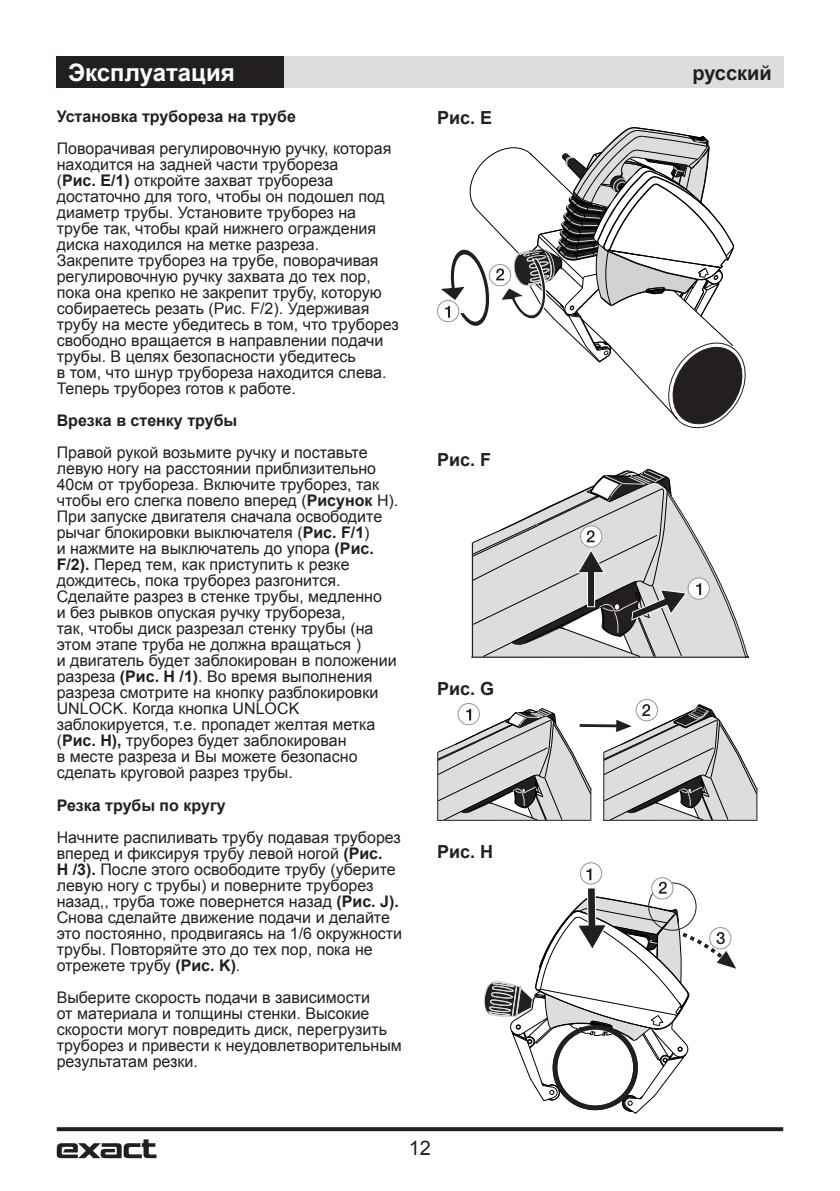
<style>
.page{position:relative;width:840px;height:1191px;background:#fff}
.page>*{position:absolute;margin:0;border:0;box-sizing:border-box;transform-origin:0 0}
.t1{font:700 24px "Arial";color:#fff}
.t2{font:700 20px "Arial";color:#231f20}
.t3{font:20px "Arial";color:#231f20}
.t4{font:700 18px "Arial";color:#231f20}
.t5{font:16px/16px "Arial";color:#231f20}
.t6{font:700 16px "Arial";color:#231f20}
.s1{font-weight:700}
</style>
<div class="page">
<svg style="left:57px;top:1127px;width:725px;height:4px;background:#2d292a"></svg>
<svg style="left:57px;top:1139px;width:99px;height:19px"></svg>
<div style="left:57px;top:57px;width:226px;height:31px;background:#231f20"></div>
<div style="left:283px;top:57px;width:499px;height:31px;background:#dcdddf"></div>
<div style="left:437px;top:300px;width:22px;height:22px;border:1px solid #939598;border-radius:50%"></div>
<svg style="left:441px;top:127px;width:305px;height:302px"></svg>
<svg style="left:471px;top:469px;width:277px;height:190px"></svg>
<hr style="left:579px;top:724px;width:38px;height:3px;background:#231f20">
<div style="left:457px;top:703px;width:22px;height:22px;border:1px solid #939598;border-radius:50%"></div>
<svg style="left:635px;top:699px;width:22px;height:22px"></svg>
<div style="left:635px;top:699px;width:22px;height:22px;border:1px solid #939598;border-radius:50%"></div>
<svg style="left:437px;top:708px;width:154px;height:112px"></svg>
<hr style="left:437px;top:752px;width:1px;height:68px;background:#231f20">
<hr style="left:437px;top:820px;width:154px;height:1px;background:#231f20">
<hr style="left:590px;top:788px;width:1px;height:31px;background:#231f20">
<hr style="left:602px;top:820px;width:155px;height:1px;background:#231f20">
<svg style="left:603px;top:704px;width:154px;height:116px"></svg>
<svg style="left:580px;top:862px;width:21px;height:22px"></svg>
<div style="left:579px;top:862px;width:22px;height:22px;border:1px solid #939598;border-radius:50%"></div>
<svg style="left:484px;top:868px;width:251px;height:246px"></svg>
<h1 class="t1" style="left:68px;top:59px;width:168px">Эксплуатация</h1>
<p class="t2" style="left:692px;top:61px;width:81px">русский</p>
<p class="t6" style="left:57px;top:108px;width:241px">Установка трубореза на трубе</p>
<p class="t5" style="left:57px;top:141px;width:343px">Поворачивая регулировочную ручку, которая находится на задней части трубореза<br>(<span class="s1">Рис. E/1)</span> откройте захват трубореза достаточно для того, чтобы он подошел под диаметр трубы. Установите труборез на трубе так, чтобы край нижнего ограждения диска находился на метке разреза.<br>Закрепите труборез на трубе, поворачивая регулировочную ручку захвата до тех пор, пока она крепко не закрепит трубу, которую собираетесь резать (Рис. F/2). Удерживая трубу на месте убедитесь в том, что труборез свободно вращается в направлении подачи трубы. В целях безопасности убедитесь<br>в том, что шнур трубореза находится слева.<br>Теперь труборез готов к работе.</p>
<p class="t6" style="left:57px;top:412px;width:182px">Врезка в стенку трубы</p>
<p class="t5" style="left:57px;top:445px;width:343px">Правой рукой возьмите ручку и поставьте левую ногу на расстоянии приблизительно 40см от трубореза. Включите труборез, так чтобы его слегка повело вперед (<span class="s1">Рисунок</span> H).<br>При запуске двигателя сначала освободите рычаг блокировки выключателя (<span class="s1">Рис. F/1</span>)<br>и нажмите на выключатель до упора <span class="s1">(Рис.<br>F/2).</span> Перед тем, как приступить к резке дождитесь, пока труборез разгонится.<br>Сделайте разрез в стенке трубы, медленно<br>и без рывков опуская ручку трубореза,<br>так, чтобы диск разрезал стенку трубы (на этом этапе труба не должна вращаться )<br>и двигатель будет заблокирован в положении разреза <span class="s1">(Рис. H /1)</span>. Во время выполнения разреза смотрите на кнопку разблокировки UNLOCK. Когда кнопка UNLOCK заблокируется, т.е. пропадет желтая метка (<span class="s1">Рис. H),</span> труборез будет заблокирован<br>в месте разреза и Вы можете безопасно сделать круговой разрез трубы.</p>
<p class="t6" style="left:57px;top:796px;width:170px">Резка трубы по кругу</p>
<p class="t5" style="left:57px;top:829px;width:347px">Начните распиливать трубу подавая труборез вперед и фиксируя трубу левой ногой <span class="s1">(Рис.<br>H /3).</span> После этого освободите трубу (уберите левую ногу с трубы) и поверните труборез назад,, труба тоже повернется назад <span class="s1">(Рис. J).<br></span>Снова сделайте движение подачи и делайте это постоянно, продвигаясь на 1/6 окружности трубы. Повторяйте это до тех пор, пока не отрежете трубу <span class="s1">(Рис. K)</span>.</p>
<p class="t5" style="left:57px;top:989px;width:346px">Выберите скорость подачи в зависимости<br>от материала и толщины стенки. Высокие скорости могут повредить диск, перегрузить труборез и привести к неудовлетворительным результатам резки.</p>
<p class="t4" style="left:437px;top:107px;width:57px">Рис. E</p>
<p class="t4" style="left:437px;top:449px;width:56px">Рис. F</p>
<p class="t4" style="left:437px;top:679px;width:59px">Рис. G</p>
<p class="t4" style="left:437px;top:842px;width:58px">Рис. H</p>
<p class="t3" style="left:408px;top:1136px;width:24px">12</p>
</div>
